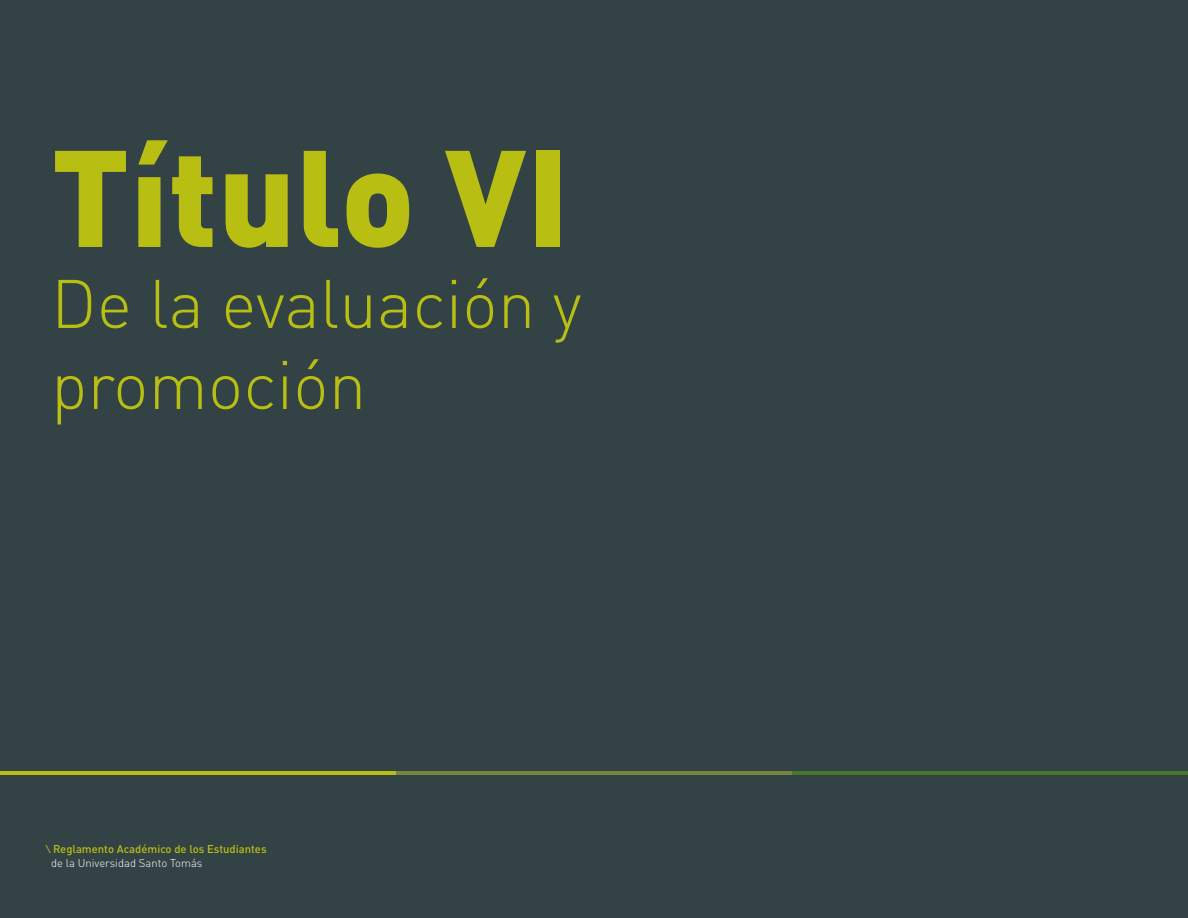
<style>
.page{position:relative;width:1188px;height:918px;background:#334345}
.page>*{position:absolute;margin:0;border:0;box-sizing:border-box;transform-origin:0 0}
.t1{font:900 135px "DIN Pro";color:#b9be13}
.t2{font:300 67.5px/81px "DIN Pro";color:#b9be13}
.t3{font:500 11.25px/13.5px "DIN Pro";color:#b9be13}
.s1{font-style:italic}
.s2{font-weight:300;color:#fff}
</style>
<div class="page">
<hr style="left:0;top:771px;width:396px;height:3px;background:#b9be13">
<hr style="left:396px;top:771px;width:396px;height:3px;background:#78853c">
<hr style="left:792px;top:771px;width:396px;height:3px;background:#48762e">
<h1 class="t1" style="left:51px;top:82px;width:520px">Título VI</h1>
<h2 class="t2" style="left:51px;top:257px;width:532px">De la evaluación y promoción</h2>
<p class="t3" style="left:51px;top:841px;width:217px"><span class="s1">⁄</span>Reglamento Académico de los Estudiantes <span class="s2">de la Universidad Santo Tomás</span></p>
</div>
